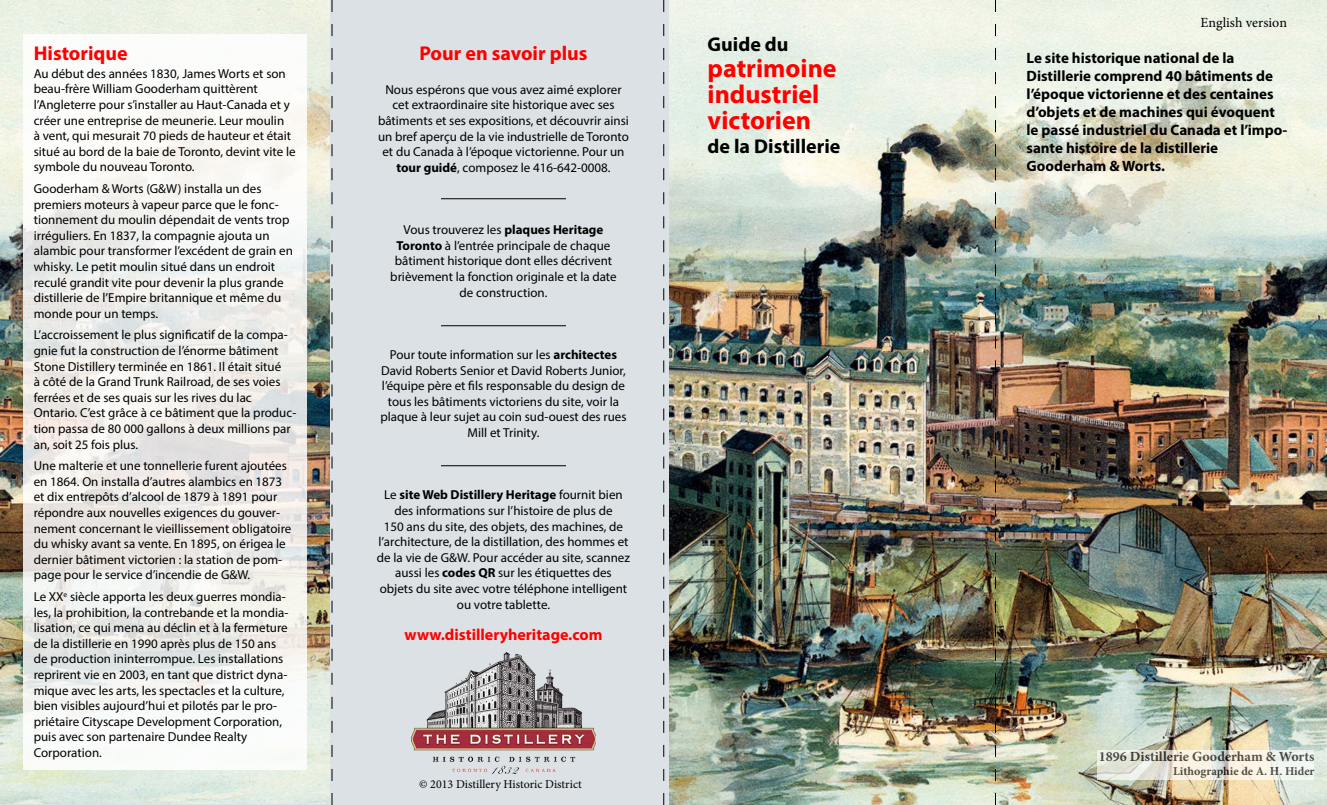
<style>
.page{position:relative;width:1327px;height:805px;background:#dbe1e4}
.page>*{position:absolute;margin:0;border:0;box-sizing:border-box;transform-origin:0 0}
.t1{font:700 26px/26px "Myriad Pro";color:#f00}
.t2{font:700 20px "Myriad Pro";color:#f00}
.t3{font:700 20px "Myriad Pro";color:#000}
.t4{font:700 16px "Myriad Pro";color:#f00}
.t5{font:700 15px/18px "Myriad Pro";color:#000}
.t6{font:700 14px "Minion Pro";color:#000}
.t7{font:14px "Minion Pro";color:#000}
.t8{font:13px/15.6px "Myriad Pro";color:#000}
.t9{font:12px "Minion Pro";color:#000}
.t10{font:700 12px "Minion Pro";color:#000}
.s1{font-weight:700}
</style>
<div class="page">
<img style="left:0;top:0;width:330px;height:804px">
<img style="left:669px;top:0;width:658px;height:805px">
<img style="left:411px;top:652px;width:185px;height:121px">
<svg style="left:24px;top:35px;width:283px;height:735px"></svg>
<svg style="left:1098px;top:750px;width:216px;height:30px"></svg>
<svg style="left:332px;top:0;width:1px;height:805px"></svg>
<svg style="left:664px;top:0;width:1px;height:805px"></svg>
<svg style="left:995px;top:0;width:1px;height:805px"></svg>
<hr style="left:441px;top:466px;width:125px;height:1px;background:#000">
<hr style="left:441px;top:326px;width:125px;height:1px;background:#000">
<hr style="left:441px;top:198px;width:125px;height:1px;background:#000">
<h2 class="t2" style="left:34px;top:40px;width:95px">Historique</h2>
<p class="t8" style="left:34px;top:66px;width:263px">Au début des années 1830, James Worts et son beau-frère William Gooderham quittèrent l’Angleterre pour s’installer au Haut-Canada et y créer une entreprise de meunerie. Leur moulin<br>à vent, qui mesurait 70 pieds de hauteur et était situé au bord de la baie de Toronto, devint vite le symbole du nouveau Toronto.</p>
<p class="t8" style="left:34px;top:181px;width:261px">Gooderham &amp; Worts (G&amp;W) installa un des premiers moteurs à vapeur parce que le fonc&shy;tionnement du moulin dépendait de vents trop irréguliers. En 1837, la compagnie ajouta un alambic pour transformer l’excédent de grain en whisky. Le petit moulin situé dans un endroit reculé grandit vite pour devenir la plus grande distillerie de l’Empire britannique et même du monde pour un temps.</p>
<p class="t8" style="left:34px;top:327px;width:264px">L’accroissement le plus significatif de la compa&shy;gnie fut la construction de l’énorme bâtiment Stone Distillery terminée en 1861. Il était situé<br>à côté de la Grand Trunk Railroad, de ses voies ferrées et de ses quais sur les rives du lac Ontario. C’est grâce à ce bâtiment que la produc&shy;tion passa de 80 000 gallons à deux millions par an, soit 25 fois plus.</p>
<p class="t8" style="left:34px;top:458px;width:259px">Une malterie et une tonnellerie furent ajoutées en 1864. On installa d’autres alambics en 1873 et dix entrepôts d’alcool de 1879 à 1891 pour répondre aux nouvelles exigences du gouver&shy;nement concernant le vieillissement obligatoire du whisky avant sa vente. En 1895, on érigea le dernier bâtiment victorien : la station de pom&shy;page pour le service d’incendie de G&amp;W.</p>
<p class="t8" style="left:34px;top:589px;width:256px">Le XX<sup>e</sup> siècle apporta les deux guerres mondia&shy;les, la prohibition, la contrebande et la mondia&shy;lisation, ce qui mena au déclin et à la fermeture de la distillerie en 1990 après plus de 150 ans de production ininterrompue. Les installations reprirent vie en 2003, en tant que district dyna&shy;mique avec les arts, les spectacles et la culture, bien visibles aujourd’hui et pilotés par le pro&shy;priétaire Cityscape Development Corporation, puis avec son partenaire Dundee Realty Corporation.</p>
<h2 class="t2" style="left:419px;top:40px;width:170px">Pour en savoir plus</h2>
<p class="t8" style="left:378px;top:81px;width:252px;text-align:center">Nous espérons que vous avez aimé explorer cet extraordinaire site historique avec ses bâtiments et ses expositions, et découvrir ainsi un bref aperçu de la vie industrielle de Toronto et du Canada à l’époque victorienne. Pour un <span class="s1">tour guidé</span>, composez le 416-642-0008.</p>
<p class="t8" style="left:390px;top:222px;width:228px;text-align:center">Vous trouverez les <span class="s1">plaques Heritage Toronto</span> à l’entrée principale de chaque bâtiment historique dont elles décrivent brièvement la fonction originale et la date de construction.</p>
<p class="t8" style="left:380px;top:347px;width:248px;text-align:center">Pour toute information sur les <span class="s1">architectes </span>David Roberts Senior et David Roberts Junior, l’équipe père et fils responsable du design de tous les bâtiments victoriens du site, voir la plaque à leur sujet au coin sud-ouest des rues Mill et Trinity.</p>
<p class="t8" style="left:377px;top:487px;width:255px;text-align:center">Le <span class="s1">site Web Distillery Heritage</span> fournit bien des informations sur l’histoire de plus de<br>150 ans du site, des objets, des machines, de l’architecture, de la distillation, des hommes et de la vie de G&amp;W. Pour accéder au site, scannez aussi les <span class="s1">codes QR</span> sur les étiquettes des objets du site avec votre téléphone intelligent ou votre tablette.</p>
<p class="t4" style="left:405px;top:624px;width:199px">www.distilleryheritage.com</p>
<p class="t9" style="left:419px;top:776px;width:164px">© 2013 Distillery Historic District</p>
<h2 class="t3" style="left:708px;top:31px;width:82px">Guide du</h2>
<h1 class="t1" style="left:708px;top:54px;width:131px">patrimoine industriel victorien</h1>
<h2 class="t3" style="left:708px;top:133px;width:134px">de la Distillerie</h2>
<p class="t7" style="left:1201px;top:13px;width:88px">English version</p>
<p class="t5" style="left:1026px;top:48px;width:262px">Le site historique national de la Distillerie comprend 40 bâtiments de l’époque victorienne et des centaines d’objets et de machines qui évoquent le passé industriel du Canada et l’impo&shy;sante histoire de la distillerie Gooderham &amp; Worts.</p>
<p class="t6" style="left:1099px;top:746px;width:217px">1896 Distillerie Gooderham &amp; Worts</p>
<p class="t10" style="left:1173px;top:763px;width:143px">Lithographie de A. H. Hider</p>
</div>
